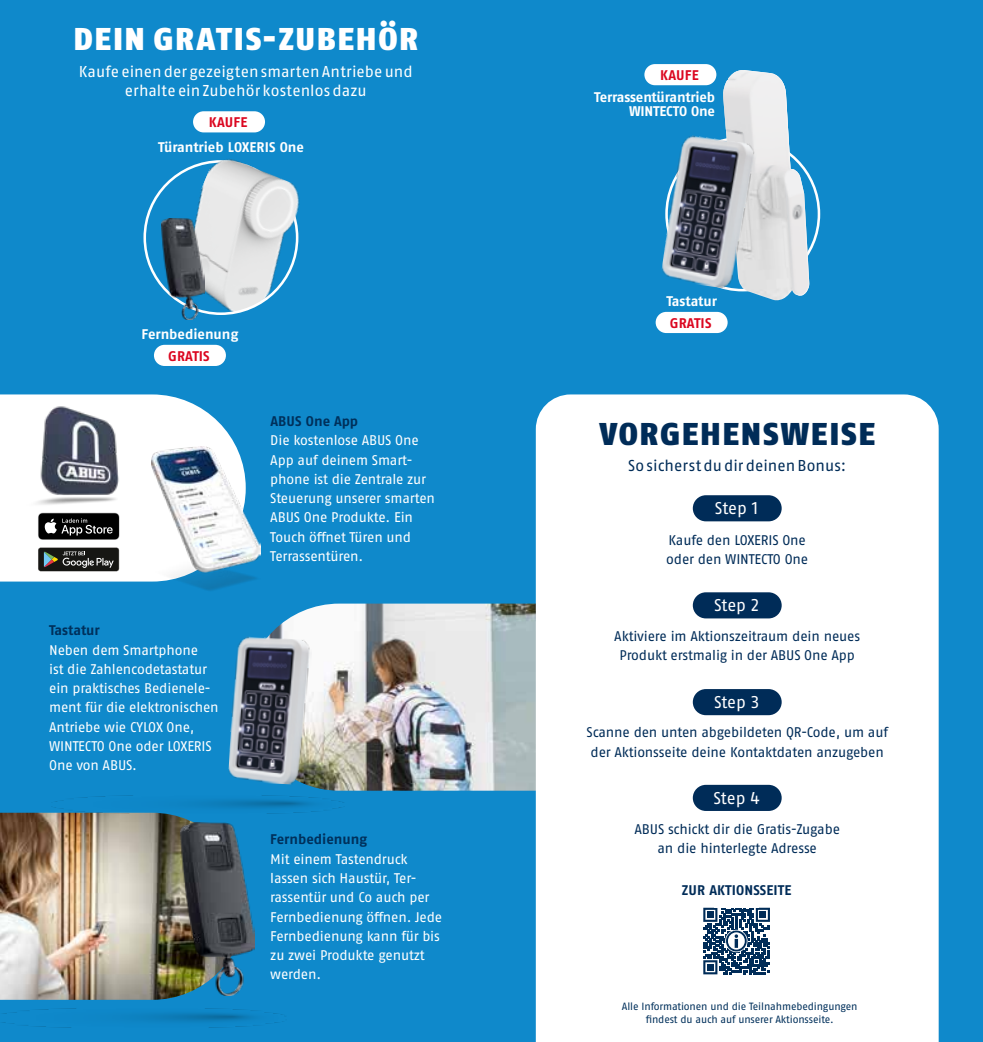
<style>
.page{position:relative;width:983px;height:1042px;background:#fff}
.page>*{position:absolute;margin:0;border:0;box-sizing:border-box;transform-origin:0 0}
.t1{font:900 31.5px "ABUS Fago Pro";letter-spacing:.05em;color:#fff}
.t2{font:900 31.5px "ABUS Fago Pro";letter-spacing:.05em;color:#002c58}
.t3{font:16.97px "ABUS Fago Pro";letter-spacing:-.01em;color:#fff}
.t4{font:15.75px/19.2px "ABUS Fago Pro";color:#fff;text-align:center}
.t5{font:15.75px "ABUS Fago Pro";color:#002c58}
.t6{font:14px/19.2px "ABUS Fago Pro";letter-spacing:-.01em;color:#fff}
.t7{font:14px/19.2px "ABUS Fago Pro";letter-spacing:-.01em;color:#002c58}
.t8{font:700 14px/14px "ABUS Fago Pro";letter-spacing:-.01em;color:#fff;text-align:right}
.t9{font:700 14px "ABUS Fago Pro";letter-spacing:-.005em;color:#00305b}
.t10{font:700 14px "ABUS Fago Pro";letter-spacing:.01em;color:#db0720}
.t11{font:700 14px "ABUS Fago Pro";letter-spacing:.01em;color:#002c58}
.t12{font:10.5px/12.6px "ABUS Fago Pro";letter-spacing:-.01em;color:#00305b;text-align:center}
</style>
<div class="page">
<div style="left:0;top:0;width:982px;height:1042px;background:#0f89cb"></div>
<img style="left:268px;top:603px;width:267px;height:188px">
<div style="left:535px;top:394px;width:403px;height:648px;background:#fff"></div>
<div style="left:692px;top:785px;width:89px;height:26px;background:#002c58;border-radius:13px"></div>
<div style="left:692px;top:689px;width:89px;height:26px;background:#002c58;border-radius:13px"></div>
<div style="left:692px;top:592px;width:89px;height:26px;background:#002c58;border-radius:13px"></div>
<div style="left:692px;top:495px;width:89px;height:26px;background:#002c58;border-radius:13px"></div>
<svg style="left:703px;top:908px;width:66px;height:66px;background:#54718f"></svg>
<div style="left:714px;top:897px;width:44px;height:10px;background:#fff"></div>
<div style="left:714px;top:976px;width:44px;height:10px;background:#fff"></div>
<div style="left:692px;top:920px;width:10px;height:44px;background:#fff"></div>
<div style="left:771px;top:920px;width:10px;height:44px;background:#fff"></div>
<svg style="left:0;top:399px;width:236px;height:182px;background:#e5f1f8"></svg>
<img style="left:0;top:813px;width:193px;height:187px">
<img style="left:180px;top:822px;width:74px;height:174px">
<div style="left:644px;top:64px;width:72px;height:21px;background:#fff;border-radius:11px"></div>
<div style="left:154px;top:345px;width:72px;height:21px;background:#fff;border-radius:11px"></div>
<div style="left:193px;top:111px;width:72px;height:21px;background:#fff;border-radius:11px"></div>
<img style="left:161px;top:176px;width:106px;height:138px">
<img style="left:174px;top:159px;width:126px;height:141px">
<img style="left:161px;top:219px;width:43px;height:101px">
<div style="left:655px;top:312px;width:72px;height:21px;background:#fff;border-radius:11px"></div>
<img style="left:728px;top:175px;width:59px;height:126px">
<img style="left:777px;top:157px;width:32px;height:139px">
<img style="left:723px;top:70px;width:72px;height:105px">
<img style="left:661px;top:134px;width:96px;height:156px">
<img style="left:51px;top:795px;width:293px;height:20px">
<img style="left:228px;top:636px;width:84px;height:149px">
<img style="left:151px;top:446px;width:109px;height:145px">
<img style="left:0;top:394px;width:181px;height:116px">
<svg style="left:38px;top:547px;width:81px;height:24px;background:#3c3c39"></svg>
<svg style="left:38px;top:513px;width:81px;height:27px;background:#2c2c2c"></svg>
<h1 class="t1" style="left:74px;top:20px;width:346px">DEIN GRATIS-ZUBEHÖR</h1>
<p class="t4" style="left:79px;top:61px;width:335px">Kaufe einen der gezeigten smarten Antriebe und erhalte ein Zubehör kostenlos dazu</p>
<p class="t10" style="left:209px;top:114px;width:40px">KAUFE</p>
<p class="t8" style="left:158px;top:140px;width:147px">Türantrieb LOXERIS One</p>
<p class="t8" style="left:141px;top:327px;width:98px">Fernbedienung</p>
<p class="t10" style="left:168px;top:348px;width:43px">GRATIS</p>
<p class="t9" style="left:49px;top:622px;width:52px">Tastatur</p>
<p class="t6" style="left:49px;top:640px;width:171px">Neben dem Smartphone<br>ist die Zahlencodetastatur ein praktisches Bedienele&shy;ment für die elektronischen<br>Antriebe wie CYLOX One,<br>WINTECTO One oder LOXERIS<br>One von ABUS.</p>
<p class="t9" style="left:270px;top:413px;width:89px">ABUS One App</p>
<p class="t6" style="left:270px;top:431px;width:166px">Die kostenlose ABUS One<br>App auf deinem Smart&shy;phone ist die Zentrale zur<br>Steuerung unserer smarten<br>ABUS One Produkte. Ein<br>Touch öffnet Türen und<br>Terrassentüren.</p>
<p class="t9" style="left:270px;top:831px;width:98px">Fernbedienung</p>
<p class="t6" style="left:270px;top:849px;width:173px">Mit einem Tastendruck lassen sich Haustür, Ter&shy;rassentür und Co auch per<br>Fernbedienung öffnen. Jede<br>Fernbedienung kann für bis zu zwei Produkte genutzt werden.</p>
<p class="t10" style="left:660px;top:67px;width:40px">KAUFE</p>
<p class="t8" style="left:594px;top:90px;width:122px">Terrassentürantrieb<br>WINTECTO One</p>
<p class="t8" style="left:666px;top:294px;width:52px">Tastatur</p>
<p class="t10" style="left:669px;top:315px;width:43px">GRATIS</p>
<h1 class="t2" style="left:599px;top:415px;width:277px">VORGEHENSWEISE</h1>
<p class="t5" style="left:628px;top:456px;width:219px">So sicherst du dir deinen Bonus:</p>
<p class="t3" style="left:714px;top:498px;width:45px">Step 1</p>
<p class="t7" style="left:666px;top:530px;width:143px">Kaufe den LOXERIS One oder den WINTECTO One</p>
<p class="t3" style="left:713px;top:595px;width:47px">Step 2</p>
<p class="t7" style="left:614px;top:626px;width:247px;text-align:center">Aktiviere im Aktionszeitraum dein neues<br>Produkt erstmalig in der ABUS One App</p>
<p class="t3" style="left:713px;top:692px;width:47px">Step 3</p>
<p class="t7" style="left:586px;top:723px;width:303px">Scanne den unten abgebildeten QR-Code, um auf der Aktionsseite deine Kontaktdaten anzugeben</p>
<p class="t3" style="left:713px;top:788px;width:48px">Step 4</p>
<p class="t7" style="left:634px;top:819px;width:207px;text-align:center">ABUS schickt dir die Gratis-Zugabe an die hinterlegte Adresse</p>
<p class="t11" style="left:681px;top:882px;width:111px">ZUR AKTIONSSEITE</p>
<p class="t12" style="left:621px;top:1000px;width:237px">Alle Informationen und die Teilnahmebedingungen findest du auch auf unserer Aktionsseite.</p>
</div>
